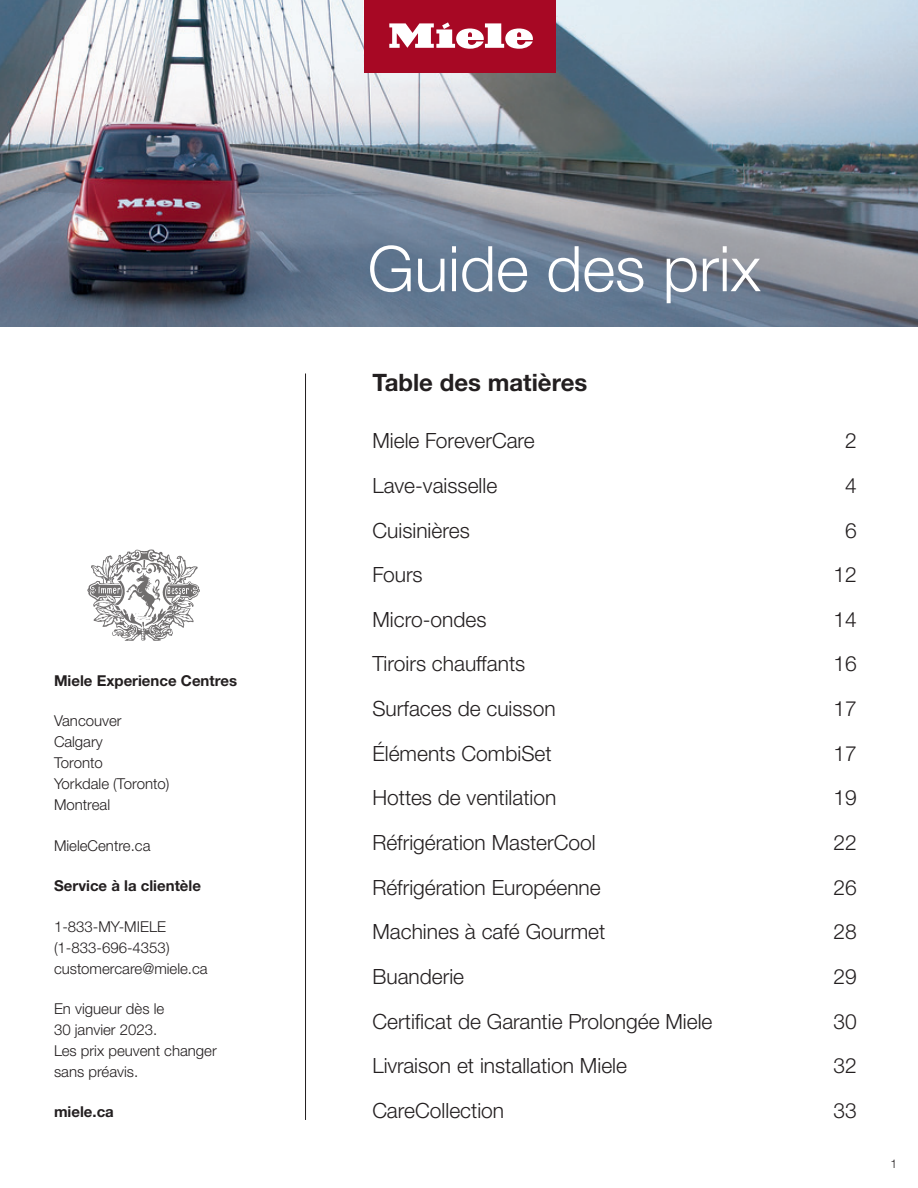
<style>
.page{position:relative;width:918px;height:1188px;background:#fff}
.page>*{position:absolute;margin:0;border:0;box-sizing:border-box;transform-origin:0 0}
.t1{font:300 63px "Helvetica Neue LTW1 G";color:#fff}
.t2{font:700 24px "Helvetica Neue LTW1 G";color:#231f20}
.t3{font:300 21px "Helvetica Neue LTW1 G";color:#231f20}
.t4{font:300 15px/21px "Helvetica Neue LTW1 G";color:#231f20}
.t5{font:700 15px "Helvetica Neue LTW1 G";color:#231f20}
.t6{font:300 12px "Helvetica Neue LT Std";color:#231f20}
</style>
<div class="page">
<img style="left:0;top:0;width:918px;height:326px">
<div style="left:365px;top:0;width:191px;height:73px;background:#a70824"></div>
<svg style="left:389px;top:22px;width:144px;height:27px"></svg>
<hr style="left:305px;top:374px;width:1px;height:746px;background:#231f20">
<svg style="left:87px;top:549px;width:113px;height:92px"></svg>
<p class="t5" style="left:54px;top:671px;width:185px">Miele Experience Centres</p>
<p class="t4" style="left:54px;top:710px;width:117px">Vancouver<br>Calgary<br>Toronto<br>Yorkdale (Toronto)<br>Montreal</p>
<p class="t4" style="left:54px;top:835px;width:98px">MieleCentre.ca</p>
<p class="t5" style="left:54px;top:877px;width:148px">Service à la clientèle</p>
<p class="t4" style="left:54px;top:916px;width:155px">1-833-MY-MIELE (1-833-696-4353) customercare@miele.ca</p>
<p class="t4" style="left:54px;top:998px;width:164px">En vigueur dès le<br>30 janvier 2023.<br>Les prix peuvent changer sans préavis.</p>
<p class="t5" style="left:54px;top:1103px;width:61px">miele.ca</p>
<p class="t1" style="left:368px;top:230px;width:395px">Guide des prix</p>
<p class="t2" style="left:372px;top:367px;width:217px">Table des matières</p>
<p class="t3" style="left:372px;top:428px;width:164px">Miele ForeverCare</p>
<p class="t3" style="left:845px;top:428px;width:13px">2</p>
<p class="t3" style="left:372px;top:473px;width:126px">Lave-vaisselle</p>
<p class="t3" style="left:845px;top:473px;width:13px">4</p>
<p class="t3" style="left:372px;top:517px;width:99px">Cuisinières</p>
<p class="t3" style="left:845px;top:517px;width:13px">6</p>
<p class="t3" style="left:372px;top:562px;width:52px">Fours</p>
<p class="t3" style="left:834px;top:562px;width:25px">12</p>
<p class="t3" style="left:372px;top:606px;width:116px">Micro-ondes</p>
<p class="t3" style="left:834px;top:606px;width:25px">14</p>
<p class="t3" style="left:372px;top:651px;width:154px">Tiroirs chauffants</p>
<p class="t3" style="left:834px;top:651px;width:25px">16</p>
<p class="t3" style="left:372px;top:696px;width:185px">Surfaces de cuisson</p>
<p class="t3" style="left:834px;top:696px;width:25px">17</p>
<p class="t3" style="left:372px;top:740px;width:181px">Éléments CombiSet</p>
<p class="t3" style="left:834px;top:740px;width:25px">17</p>
<p class="t3" style="left:372px;top:785px;width:186px">Hottes de ventilation</p>
<p class="t3" style="left:834px;top:785px;width:25px">19</p>
<p class="t3" style="left:372px;top:830px;width:225px">Réfrigération MasterCool</p>
<p class="t3" style="left:834px;top:830px;width:25px">22</p>
<p class="t3" style="left:372px;top:874px;width:230px">Réfrigération Européenne</p>
<p class="t3" style="left:834px;top:874px;width:25px">26</p>
<p class="t3" style="left:372px;top:919px;width:235px">Machines à café Gourmet</p>
<p class="t3" style="left:834px;top:919px;width:25px">28</p>
<p class="t3" style="left:372px;top:964px;width:93px">Buanderie</p>
<p class="t3" style="left:834px;top:964px;width:25px">29</p>
<p class="t3" style="left:372px;top:1008px;width:342px">Certificat de Garantie Prolongée Miele</p>
<p class="t3" style="left:834px;top:1008px;width:25px">30</p>
<p class="t3" style="left:372px;top:1053px;width:256px">Livraison et installation Miele</p>
<p class="t3" style="left:834px;top:1053px;width:25px">32</p>
<p class="t3" style="left:372px;top:1098px;width:133px">CareCollection</p>
<p class="t3" style="left:834px;top:1098px;width:25px">33</p>
<p class="t6" style="left:891px;top:1156px;width:8px">1</p>
</div>
